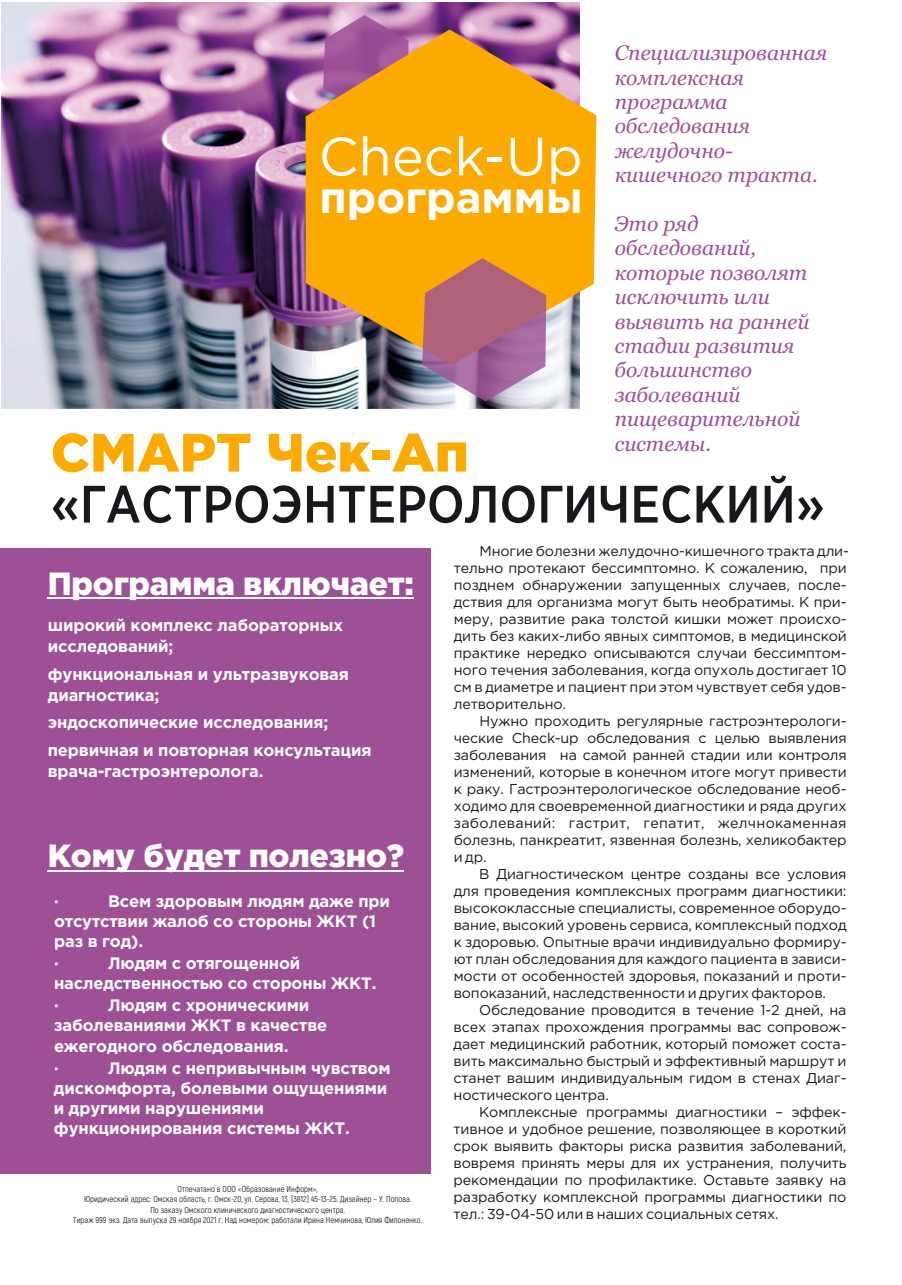
<style>
.page{position:relative;width:902px;height:1285px;background:#fff}
.page>*{position:absolute;margin:0;border:0;box-sizing:border-box;transform-origin:0 0}
.t1{font:900 53.85px "Gotham Pro";color:#fcaa00}
.t2{font:53.85px "Gotham Pro";color:#fff}
.t3{font:500 52.5px "Gotham Pro Narrow";color:#1a171c}
.t4{font:700 43.8px "Gotham Pro";color:#fff}
.t5{font:900 32.1px "Gotham Pro";letter-spacing:-.01em;color:#fff}
.t6{font:italic 21px/24.3px "Georgia";color:#9d5096}
.t7{font:700 16.5px/20.1px "Gotham Pro";letter-spacing:-.01em;color:#fff}
.t8{font:14.25px/17px "Gotham Pro";letter-spacing:-.01em;color:#1a171c;text-align:justify}
.t9{font:8.55px/10.4px "Akrobat";color:#1a171c;text-align:center}
</style>
<div class="page">
<div style="left:0;top:548px;width:430px;height:625px;background:#9d5096"></div>
<hr style="left:48px;top:597px;width:366px;height:2px;background:#fff">
<hr style="left:48px;top:869px;width:356px;height:2px;background:#fff">
<img style="left:1px;top:3px;width:579px;height:405px">
<svg style="left:323px;top:15px;width:85px;height:14px"></svg>
<svg style="left:305px;top:29px;width:291px;height:336px;background:#e7a12e"></svg>
<svg style="left:422px;top:258px;width:124px;height:143px;background:#b9797e"></svg>
<h3 class="t6" style="left:614px;top:42px;width:214px">Специализированная комплексная программа обследования желудочно&shy;кишечного тракта.</h3>
<h3 class="t6" style="left:614px;top:213px;width:196px">Это ряд обследований, которые позволят исключить или выявить на ранней стадии развития большинство заболеваний пищеварительной системы.</h3>
<h1 class="t2" style="left:318px;top:136px;width:265px">Check-Up</h1>
<h3 class="t4" style="left:319px;top:181px;width:264px">программы</h3>
<h1 class="t1" style="left:51px;top:432px;width:419px">СМАРТ Чек-Ап</h1>
<h2 class="t3" style="left:51px;top:484px;width:775px">«ГАСТРОЭНТЕРОЛОГИЧЕСКИЙ»</h2>
<p class="t8" style="left:454px;top:543px;width:396px;text-align:left;text-indent:26px">Многие болезни желудочно-кишечного тракта дли&shy;тельно протекают бессимптомно. К сожалению, при позднем обнаружении запущенных случаев, после&shy;дствия для организма могут быть необратимы. К при&shy;меру, развитие рака толстой кишки может происхо&shy;дить без каких-либо явных симптомов, в медицинской практике нередко описываются случаи бессимптом&shy;ного течения заболевания, когда опухоль достигает 10 см в диаметре и пациент при этом чувствует себя удов&shy;летворительно.</p>
<p class="t8" style="left:453px;top:713px;width:394px;text-indent:26px">Нужно проходить регулярные гастроэнтерологи&shy;ческие Check-up обследования с целью выявления заболевания на самой ранней стадии или контроля изменений, которые в конечном итоге могут привести к раку. Гастроэнтерологическое обследование необ&shy;ходимо для своевременной диагностики и ряда других заболеваний: гастрит, гепатит, желчнокаменная болезнь, панкреатит, язвенная болезнь, хеликобактер и др.</p>
<p class="t8" style="left:453px;top:866px;width:394px;text-indent:26px">В Диагностическом центре созданы все условия для проведения комплексных программ диагностики: высококлассные специалисты, современное оборудо&shy;вание, высокий уровень сервиса, комплексный подход к здоровью. Опытные врачи индивидуально формиру&shy;ют план обследования для каждого пациента в зависи&shy;мости от особенностей здоровья, показаний и проти&shy;вопоказаний, наследственности и других факторов.</p>
<p class="t8" style="left:453px;top:1002px;width:394px;text-indent:26px">Обследование проводится в течение 1-2 дней, на всех этапах прохождения программы вас сопровож&shy;дает медицинский работник, который поможет соста&shy;вить максимально быстрый и эффективный маршрут и станет вашим индивидуальным гидом в стенах Диаг&shy;ностического центра.</p>
<p class="t8" style="left:453px;top:1104px;width:394px;text-indent:26px">Комплексные программы диагностики – эффек&shy;тивное и удобное решение, позволяющее в короткий срок выявить факторы риска развития заболеваний, вовремя принять меры для их устранения, получить рекомендации по профилактике. Оставьте заявку на разработку комплексной программы диагностики по тел.: 39-04-50 или в наших социальных сетях.</p>
<h3 class="t5" style="left:48px;top:571px;width:367px">Программа включает:</h3>
<p class="t7" style="left:48px;top:615px;width:296px;line-height:21.3px">широкий комплекс лабораторных исследований;</p>
<p class="t7" style="left:48px;top:664px;width:302px;line-height:21.3px">функциональная и ультразвуковая диагностика;</p>
<p class="t7" style="left:48px;top:710px;width:325px;line-height:27.5px">эндоскопические исследования; первичная и повторная консультация</p>
<p class="t7" style="left:48px;top:762px;width:217px">врача-гастроэнтеролога.</p>
<h3 class="t5" style="left:48px;top:843px;width:358px">Кому будет полезно?</h3>
<p class="t7" style="left:54px;top:892px;width:337px;text-indent:54px">Всем здоровым людям даже при отсутствии жалоб со стороны ЖКТ (1 раз в год).</p>
<p class="t7" style="left:54px;top:954px;width:6px">·</p>
<p class="t7" style="left:54px;top:892px;width:6px">·</p>
<p class="t7" style="left:54px;top:954px;width:324px;text-indent:54px">Людям с отягощенной наследственностью со стороны ЖКТ.</p>
<p class="t7" style="left:54px;top:996px;width:6px">·</p>
<p class="t7" style="left:54px;top:996px;width:275px;text-indent:54px">Людям с хроническими заболеваниями ЖКТ в качестве ежегодного обследования.</p>
<p class="t7" style="left:54px;top:1058px;width:6px">·</p>
<p class="t7" style="left:54px;top:1058px;width:338px;text-indent:54px">Людям с непривычным чувством дискомфорта, болевыми ощущениями и другими нарушениями функционирования системы ЖКТ.</p>
<p class="t9" style="left:73px;top:1183px;width:350px">Отпечатано в ООО «Образование Информ»,<br>Юридический адрес: Омская область, г. Омск-20, ул. Серова, 13, (3812) 45-13-25. Дизайнер – У. Попова.<br>По заказу Омского клинического диагностического центра.<br>Тираж 999 экз. Дата выпуска 29 ноября 2021 г. Над номером: работали Ирина Немчинова, Юлия Филоненко.</p>
</div>
